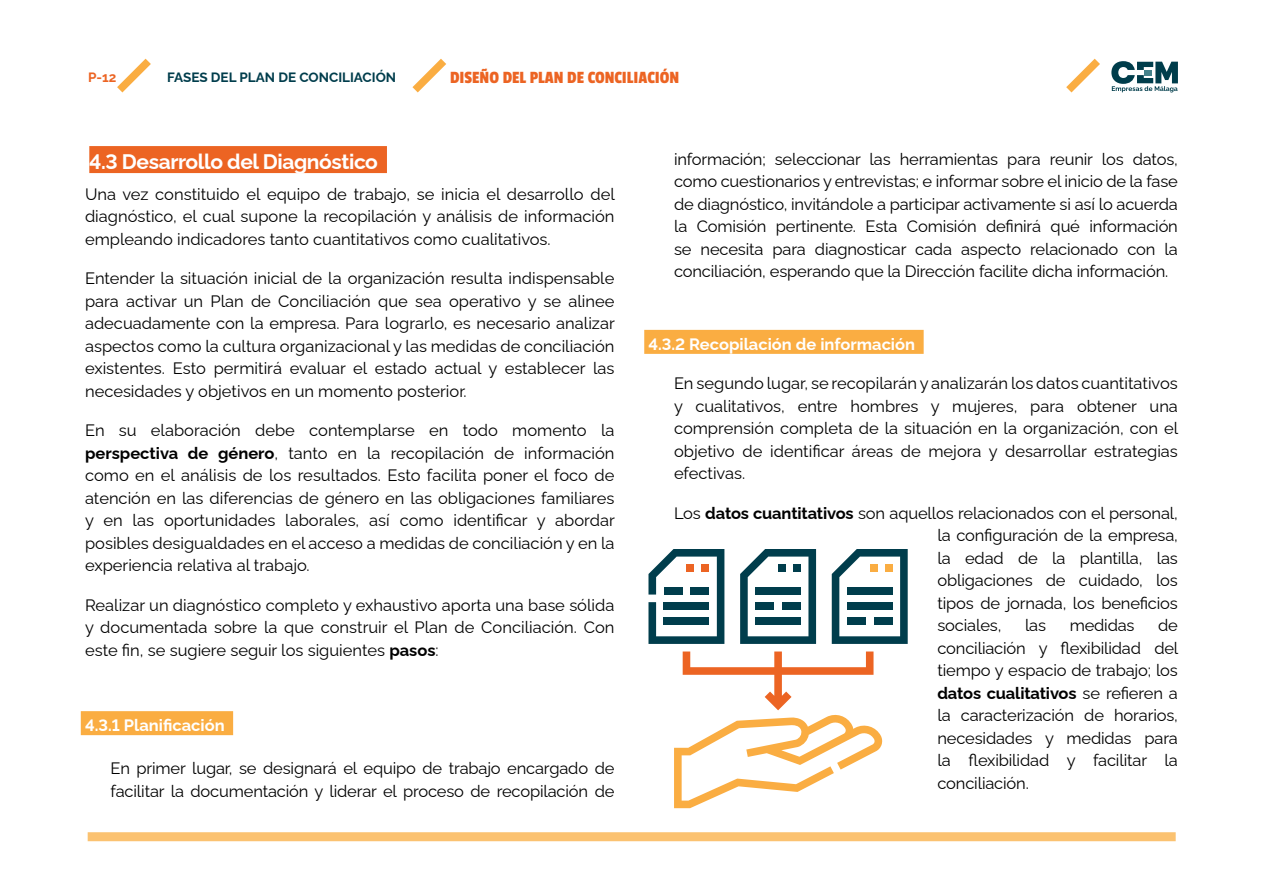
<style>
.page{position:relative;width:1263px;height:893px;background:#fff}
.page>*{position:absolute;margin:0;border:0;box-sizing:border-box;transform-origin:0 0}
.t1{font:700 21px "Raleway";letter-spacing:-.02em;color:#fff}
.t2{font:18px "Passion One";color:#ec6423}
.t3{font:16.5px/22.5px "Raleway";letter-spacing:-.01em;color:#000;text-align:justify}
.t4{font:700 16.5px "Raleway";color:#fff}
.t5{font:700 13.5px "Raleway";color:#003d4c}
.t6{font:700 13.5px "Raleway";color:#ec6423}
.s1{font-weight:700}
</style>
<div class="page">
<div style="left:88px;top:832px;width:1088px;height:9px;background:#fbc271"></div>
<svg style="left:117px;top:58px;width:34px;height:35px"></svg>
<svg style="left:1066px;top:58px;width:112px;height:35px"></svg>
<svg style="left:412px;top:58px;width:34px;height:35px"></svg>
<div style="left:89px;top:146px;width:298px;height:27px;background:#ec6423"></div>
<div style="left:81px;top:711px;width:152px;height:24px;background:#faad42"></div>
<div style="left:644px;top:330px;width:280px;height:24px;background:#faad42"></div>
<svg style="left:740px;top:549px;width:76px;height:95px"></svg>
<div style="left:755px;top:587px;width:46px;height:8px;background:#003d4c"></div>
<div style="left:782px;top:602px;width:19px;height:8px;background:#003d4c"></div>
<div style="left:755px;top:602px;width:19px;height:8px;background:#003d4c"></div>
<div style="left:755px;top:617px;width:46px;height:8px;background:#003d4c"></div>
<div style="left:778px;top:564px;width:8px;height:8px;background:#003d4c"></div>
<div style="left:793px;top:564px;width:8px;height:8px;background:#003d4c"></div>
<svg style="left:832px;top:549px;width:76px;height:95px"></svg>
<div style="left:847px;top:617px;width:19px;height:8px;background:#003d4c"></div>
<div style="left:847px;top:587px;width:45px;height:8px;background:#003d4c"></div>
<div style="left:873px;top:617px;width:19px;height:8px;background:#003d4c"></div>
<div style="left:847px;top:602px;width:45px;height:8px;background:#003d4c"></div>
<div style="left:885px;top:564px;width:7px;height:8px;background:#faad42"></div>
<div style="left:870px;top:564px;width:7px;height:8px;background:#faad42"></div>
<svg style="left:648px;top:549px;width:76px;height:95px"></svg>
<div style="left:664px;top:617px;width:45px;height:8px;background:#003d4c"></div>
<div style="left:664px;top:602px;width:45px;height:8px;background:#003d4c"></div>
<div style="left:664px;top:587px;width:19px;height:8px;background:#003d4c"></div>
<div style="left:690px;top:587px;width:19px;height:8px;background:#003d4c"></div>
<div style="left:702px;top:564px;width:7px;height:8px;background:#ec6423"></div>
<div style="left:686px;top:564px;width:8px;height:8px;background:#ec6423"></div>
<svg style="left:674px;top:651px;width:208px;height:157px"></svg>
<p class="t6" style="left:88px;top:66px;width:30px">P-12</p>
<p class="t5" style="left:167px;top:66px;width:231px">FASES DEL PLAN DE CONCILIACIÓN</p>
<p class="t2" style="left:450px;top:68px;width:231px">DISEÑO DEL PLAN DE CONCILIACIÓN</p>
<p class="t1" style="left:89px;top:145px;width:290px">4.3 Desarrollo del Diagnóstico</p>
<p class="t3" style="left:85px;top:181px;width:531px">Una vez constituido el equipo de trabajo, se inicia el desarrollo del diagnóstico, el cual supone la recopilación y análisis de información empleando indicadores tanto cuantitativos como cualitativos.</p>
<p class="t3" style="left:85px;top:265px;width:531px">Entender la situación inicial de la organización resulta indispensable para activar un Plan de Conciliación que sea operativo y se alinee adecuadamente con la empresa. Para lograrlo, es necesario analizar aspectos como la cultura organizacional y las medidas de conciliación existentes. Esto permitirá evaluar el estado actual y establecer las necesidades y objetivos en un momento posterior.</p>
<p class="t3" style="left:85px;top:417px;width:531px">En su elaboración debe contemplarse en todo momento la <span class="s1">perspectiva de género</span>, tanto en la recopilación de información como en el análisis de los resultados. Esto facilita poner el foco de atención en las diferencias de género en las obligaciones familiares y en las oportunidades laborales, así como identificar y abordar posibles desigualdades en el acceso a medidas de conciliación y en la experiencia relativa al trabajo.</p>
<p class="t3" style="left:85px;top:592px;width:531px">Realizar un diagnóstico completo y exhaustivo aporta una base sólida y documentada sobre la que construir el Plan de Conciliación. Con este fin, se sugiere seguir los siguientes <span class="s1">pasos</span>:</p>
<p class="t4" style="left:85px;top:712px;width:141px">4.3.1 Planificación</p>
<p class="t3" style="left:111px;top:756px;width:505px">En primer lugar, se designará el equipo de trabajo encargado de facilitar la documentación y liderar el proceso de recopilación de</p>
<p class="t3" style="left:674px;top:146px;width:505px">información; seleccionar las herramientas para reunir los datos, como cuestionarios y entrevistas; e informar sobre el inicio de la fase de diagnóstico, invitándole a participar activamente si así lo acuerda la Comisión pertinente. Esta Comisión definirá qué información se necesita para diagnosticar cada aspecto relacionado con la conciliación, esperando que la Dirección facilite dicha información.</p>
<p class="t4" style="left:648px;top:331px;width:268px">4.3.2 Recopilación de información</p>
<p class="t3" style="left:674px;top:370px;width:506px">En segundo lugar, se recopilarán y analizarán los datos cuantitativos y cualitativos, entre hombres y mujeres, para obtener una comprensión completa de la situación en la organización, con el objetivo de identificar áreas de mejora y desarrollar estrategias efectivas.</p>
<p class="t3" style="left:937px;top:500px;width:242px;text-indent:-263px">Los <span class="s1">datos cuantitativos</span> son aquellos relacionados con el personal, la configuración de la empresa, la edad de la plantilla, las obligaciones de cuidado, los tipos de jornada, los beneficios sociales,</p>
<p class="t3" style="left:937px;top:612px;width:242px;text-indent:221px">de conciliación y flexibilidad del tiempo y espacio de trabajo; los <span class="s1">datos cualitativos</span> se refieren a la caracterización de horarios, necesidades y medidas para la flexibilidad y facilitar la conciliación.</p>
<p class="t3" style="left:1025px;top:612px;width:23px">las</p>
<p class="t3" style="left:1070px;top:612px;width:66px">medidas</p>
</div>
